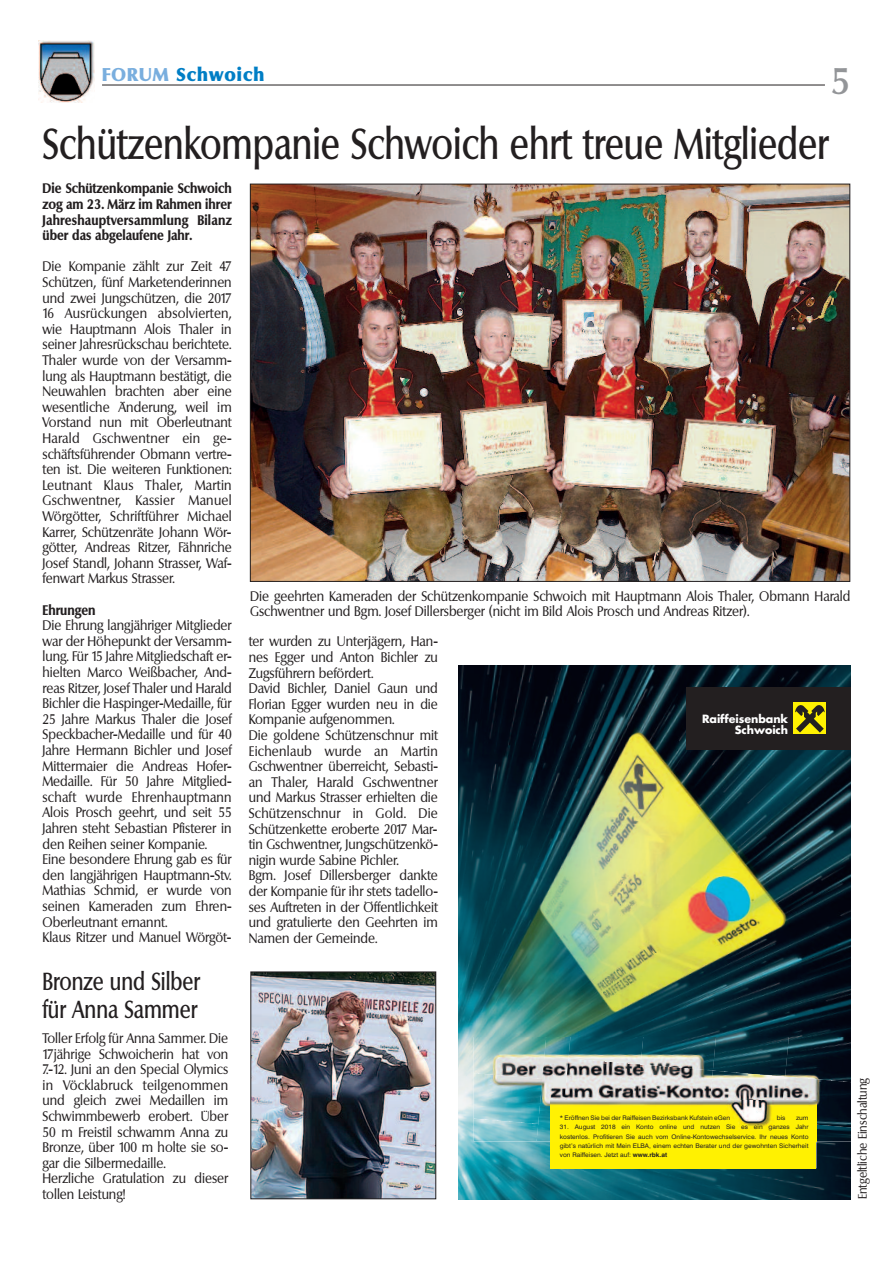
<style>
.page{position:relative;width:893px;height:1263px;background:#fff}
.page>*{position:absolute;margin:0;border:0;box-sizing:border-box;transform-origin:0 0}
.t1{font:500 42px "Columbia";color:#231f20;scale:.8 1}
.t2{font:500 36px "Columbia";color:#939598}
.t3{font:500 24px/28.8px "Columbia";color:#231f20;scale:.8 1}
.t4{font:800 18px "Columbia";letter-spacing:.06em;color:#007ec5}
.t5{font:13.5px/15.6px "Columbia";color:#231f20;scale:.9 1}
.t6{font:700 13.5px/15.6px "Columbia";color:#231f20;text-align:justify;scale:.9 1}
.t7{font:12px "Columbia";color:#231f20;scale:.9 1}
.t8{font:700 11.1px/11.1px "Futura";letter-spacing:-.005em;color:#fff;text-align:right}
.t9{font:6.3px/9.3px "Swiss 721 BT";color:#231f20;text-align:justify;scale:1.04 1}
.s1{color:#79aede}
.s2{font-weight:700}
</style>
<div class="page">
<img style="left:252px;top:186px;width:596px;height:394px">
<img style="left:458px;top:665px;width:392px;height:534px">
<div style="left:550px;top:1101px;width:266px;height:67px;background:#fff101"></div>
<img style="left:570px;top:1037px;width:71px;height:21px">
<img style="left:641px;top:1037px;width:72px;height:27px">
<img style="left:713px;top:1037px;width:72px;height:33px">
<img style="left:785px;top:1037px;width:65px;height:39px">
<img style="left:473px;top:1037px;width:64px;height:36px">
<img style="left:537px;top:1037px;width:33px;height:104px">
<img style="left:564px;top:1058px;width:77px;height:43px">
<img style="left:637px;top:1064px;width:76px;height:37px">
<img style="left:710px;top:1070px;width:75px;height:31px">
<img style="left:783px;top:1076px;width:67px;height:48px">
<img style="left:473px;top:1073px;width:69px;height:51px">
<img style="left:816px;top:1124px;width:34px;height:17px">
<img style="left:473px;top:1118px;width:65px;height:23px">
<img style="left:550px;top:1101px;width:266px;height:40px">
<div style="left:686px;top:687px;width:160px;height:63px;background:#231f20"></div>
<div style="left:794px;top:703px;width:32px;height:31px;background:#fff101"></div>
<svg style="left:795px;top:705px;width:30px;height:28px"></svg>
<hr style="left:846px;top:687px;width:4px;height:63px;background:#231f20">
<hr style="left:102px;top:85px;width:723px;height:1px;background:#231f20">
<img style="left:38px;top:40px;width:56px;height:63px">
<img style="left:252px;top:973px;width:182px;height:224px">
<div style="left:250px;top:971px;width:186px;height:228px;border:1px solid #231f20"></div>
<h3 class="t4" style="left:102px;top:64px;width:164px"><span class="s1">FORUM</span> Schwoich</h3>
<h2 class="t2" style="left:830px;top:60px;width:22px">5</h2>
<h1 class="t1" style="left:43px;top:120px;width:985px">Schützenkompanie Schwoich ehrt treue Mitglieder</h1>
<p class="t6" style="left:43px;top:181px;width:212px">Die Schützenkompanie Schwoich zog am 23. März im Rahmen ihrer Jahreshauptversammlung Bilanz über das abgelaufene Jahr.</p>
<p class="t5" style="left:43px;top:259px;width:212px;text-align:justify">Die Kompanie zählt zur Zeit 47<br>Schützen, fünf Marketenderinnen und zwei Jungschützen, die 2017<br>16 Ausrückungen absolvierten, wie Hauptmann Alois Thaler in seiner Jahresrückschau berichtete.<br>Thaler wurde von der Versamm&shy;lung als Hauptmann bestätigt, die Neuwahlen brachten aber eine wesentliche Änderung, weil im Vorstand nun mit Oberleutnant Harald Gschwentner ein ge&shy;schäftsführender Obmann vertre&shy;ten ist. Die weiteren Funktionen:<br>Leutnant Klaus Thaler, Martin Gschwentner, Kassier Manuel Wörgötter, Schriftführer Michael Karrer, Schützenräte Johann Wör&shy;götter, Andreas Ritzer, Fähnriche Josef Standl, Johann Strasser, Waf&shy;fenwart Markus Strasser.</p>
<p class="t6" style="left:43px;top:602px;width:60px">Ehrungen</p>
<p class="t5" style="left:43px;top:618px;width:212px">Die Ehrung langjähriger Mitglieder war der Höhepunkt der Versamm&shy;lung. Für 15 Jahre Mitgliedschaft er&shy;hielten Marco Weißbacher, And&shy;reas Ritzer, Josef Thaler und Harald<br>Bichler die Haspinger-Medaille, für<br>25 Jahre Markus Thaler die Josef<br>Speckbacher-Medaille und für 40<br>Jahre Hermann Bichler und Josef<br>Mittermaier die Andreas Hofer-<br>Medaille. Für 50 Jahre Mitglied&shy;schaft wurde Ehrenhauptmann<br>Alois Prosch geehrt, und seit 55<br>Jahren steht Sebastian Pfisterer in den Reihen seiner Kompanie.<br>Eine besondere Ehrung gab es für den langjährigen Hauptmann-Stv.<br>Mathias Schmid, er wurde von seinen Kameraden zum Ehren-<br>Oberleutnant ernannt.<br>Klaus Ritzer und Manuel Wörgöt-</p>
<h3 class="t3" style="left:43px;top:967px;width:199px">Bronze und Silber für Anna Sammer</h3>
<p class="t5" style="left:43px;top:1030px;width:208px">Toller Erfolg für Anna Sammer. Die<br>17jährige Schwoicherin hat von<br>7.-12. Juni an den Special Olymics in Vöcklabruck teilgenommen und gleich zwei Medaillen im<br>Schwimmbewerb erobert. Über<br>50 m Freistil schwamm Anna zu<br>Bronze, über 100 m holte sie so&shy;gar die Silbermedaille.<br>Herzliche Gratulation zu dieser tollen Leistung!</p>
<p class="t5" style="left:250px;top:588px;width:668px">Die geehrten Kameraden der Schützenkompanie Schwoich mit Hauptmann Alois Thaler, Obmann Harald<br>Gschwentner und Bgm. Josef Dillersberger (nicht im Bild Alois Prosch und Andreas Ritzer).</p>
<p class="t5" style="left:249px;top:634px;width:212px">ter wurden zu Unterjägern, Han&shy;nes Egger und Anton Bichler zu<br>Zugsführern befördert.<br>David Bichler, Daniel Gaun und<br>Florian Egger wurden neu in die<br>Kompanie aufgenommen.<br>Die goldene Schützenschnur mit<br>Eichenlaub wurde an Martin<br>Gschwentner überreicht, Sebasti&shy;an Thaler, Harald Gschwentner und Markus Strasser erhielten die<br>Schützenschnur in Gold. Die<br>Schützenkette eroberte 2017 Mar&shy;tin Gschwentner, Jungschützenkö&shy;nigin wurde Sabine Pichler.<br>Bgm. Josef Dillersberger dankte der Kompanie für ihr stets tadello&shy;ses Auftreten in der Öffentlichkeit und gratulierte den Geehrten im<br>Namen der Gemeinde.</p>
<p class="t8" style="left:702px;top:714px;width:88px">Raiffeisenbank<br>Schwoich</p>
<p class="t9" style="left:560px;top:1113px;width:165px">* Eröffnen Sie bei der Raiffeisen Bezirksbank Kufstein eGen</p>
<p class="t9" style="left:777px;top:1113px;width:10px">bis</p>
<p class="t9" style="left:796px;top:1113px;width:14px">zum</p>
<p class="t9" style="left:560px;top:1122px;width:241px">31. August 2018 ein Konto online und nutzen Sie es ein ganzes Jahr kostenlos. Profitieren Sie auch vom Online-Kontowechselservice. Ihr neues Konto gibt’s natürlich mit Mein ELBA, einem echten Berater und der gewohnten Sicherheit von Raiffeisen. Jetzt auf: <span class="s2">www.rbk.at</span></p>
<p class="t7" style="left:856px;top:1199px;width:136px;rotate:-90deg">Entgeltliche Einschaltung</p>
</div>
